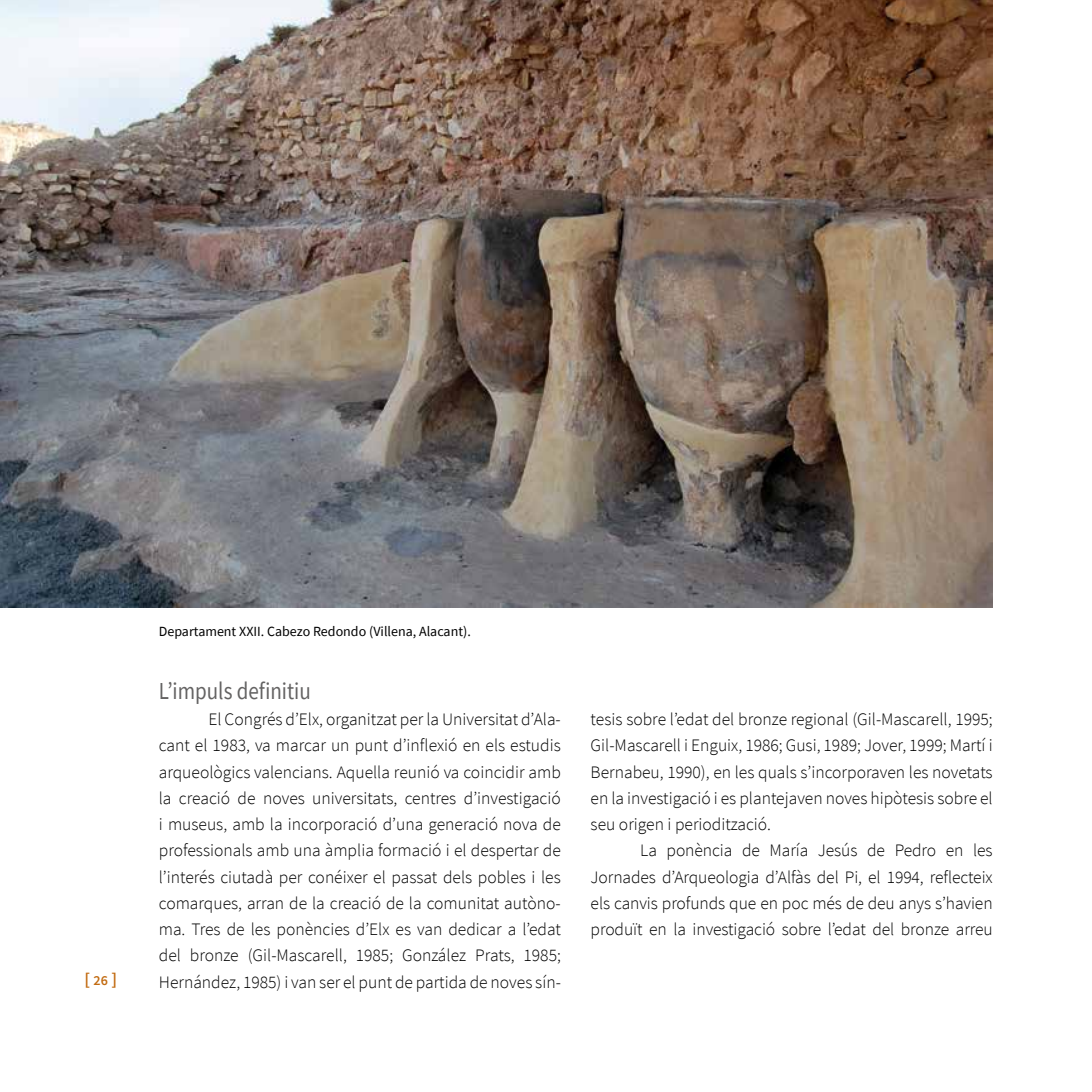
<style>
.page{position:relative;width:1092px;height:1092px;background:#fff}
.page>*{position:absolute;margin:0;border:0;box-sizing:border-box;transform-origin:0 0}
.t1{font:24.32px "Source Sans Pro";color:#646363;scale:.86 1}
.t2{font:300 17.5px/26.2px "Source Sans Pro";color:#000;text-align:justify}
.t3{font:600 17.5px "Source Sans Pro";color:#c26b11}
.t4{font:14px "Source Sans Pro";color:#000}
.s1{font-size:14px}
</style>
<div class="page">
<img style="left:0;top:0;width:992px;height:608px">
<p class="t3" style="left:84px;top:967px;width:34px">[ <span class="s1">26</span> ]</p>
<p class="t4" style="left:159px;top:622px;width:313px">Departament XXII . Cabezo Redondo (Villena, Alacant).</p>
<h1 class="t1" style="left:159px;top:675px;width:178px">L’impuls definitiu</h1>
<p class="t2" style="left:159px;top:706px;width:403px;text-indent:50px">El Congrés d’Elx, organitzat per la Universitat d’Ala&shy;cant el 1983, va marcar un punt d’inflexió en els estudis arqueològics valencians. Aquella reunió va coincidir amb la creació de noves universitats, centres d’investigació i museus, amb la incorporació d’una generació nova de professionals amb una àmplia formació i el despertar de l’interés ciutadà per conéixer el passat dels pobles i les comarques, arran de la creació de la comunitat autòno&shy;ma. Tres de les ponències d’Elx es van dedicar a l’edat del bronze (Gil-Mascarell, 1985; González Prats, 1985; Hernández, 1985) i van ser el punt de partida de noves sín-</p>
<p class="t2" style="left:590px;top:706px;width:403px">tesis sobre l’edat del bronze regional (Gil-Mascarell, 1995; Gil-Mascarell i Enguix, 1986; Gusi, 1989; Jover, 1999; Martí i Bernabeu, 1990), en les quals s’incorporaven les novetats en la investigació i es plantejaven noves hipòtesis sobre el seu origen i periodització.</p>
<p class="t2" style="left:590px;top:837px;width:403px;text-indent:50px">La ponència de María Jesús de Pedro en les Jornades d’Arqueologia d’Alfàs del Pi, el 1994, reflecteix els canvis profunds que en poc més de deu anys s’havien produït en la investigació sobre l’edat del bronze arreu</p>
</div>
